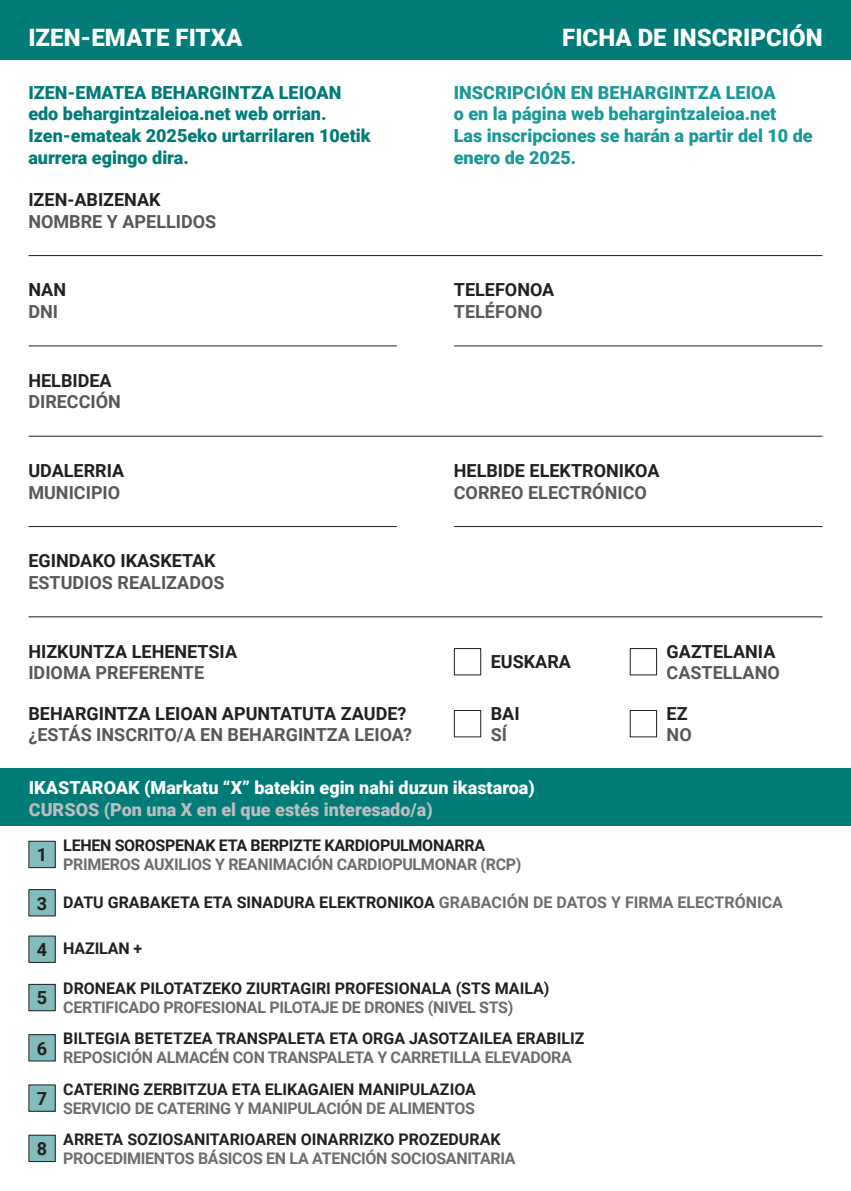
<style>
.page{position:relative;width:851px;height:1191px;background:#fff}
.page>*{position:absolute;margin:0;border:0;box-sizing:border-box;transform-origin:0 0}
.t1{font:900 24px "Roboto";color:#fff}
.t2{font:700 18px "Roboto";color:#231f20}
.t3{font:700 18px "Roboto";color:#57585a}
.t4{font:900 18px/21.6px "Roboto";color:#007b77}
.t5{font:900 18px/21.6px "Roboto";color:#1a9897}
.t6{font:900 18px "Roboto";color:#fff}
.t7{font:900 18px "Roboto";color:#bcbdc0}
.t8{font:700 16px "Roboto";color:#231f20}
.t9{font:700 16px "Roboto";letter-spacing:-.02em;color:#6c6d70}
.t10{font:700 16px "Roboto";letter-spacing:-.02em;color:#231f20}
.s1{color:#6c6d70}
</style>
<div class="page">
<div style="left:0;top:0;width:850px;height:60px;background:#007b77"></div>
<div style="left:0;top:768px;width:850px;height:57px;background:#007b77"></div>
<hr style="left:29px;top:255px;width:793px;height:1px;background:#231f20">
<hr style="left:29px;top:436px;width:793px;height:1px;background:#231f20">
<hr style="left:29px;top:616px;width:793px;height:1px;background:#231f20">
<hr style="left:29px;top:345px;width:367px;height:1px;background:#231f20">
<hr style="left:454px;top:345px;width:368px;height:1px;background:#231f20">
<hr style="left:29px;top:526px;width:367px;height:1px;background:#231f20">
<hr style="left:454px;top:526px;width:368px;height:1px;background:#231f20">
<div style="left:454px;top:648px;width:27px;height:27px;border:1px solid #231f20"></div>
<div style="left:629px;top:648px;width:28px;height:27px;border:1px solid #231f20"></div>
<div style="left:629px;top:710px;width:28px;height:27px;border:1px solid #231f20"></div>
<div style="left:454px;top:710px;width:27px;height:27px;border:1px solid #231f20"></div>
<div style="left:29px;top:841px;width:26px;height:26px;background:#83bcbd"></div>
<div style="left:28px;top:840px;width:28px;height:28px;border:1px solid #231f20"></div>
<div style="left:29px;top:889px;width:26px;height:27px;background:#83bcbd"></div>
<div style="left:28px;top:889px;width:28px;height:27px;border:1px solid #231f20"></div>
<div style="left:29px;top:984px;width:26px;height:26px;background:#83bcbd"></div>
<div style="left:28px;top:984px;width:28px;height:27px;border:1px solid #231f20"></div>
<div style="left:29px;top:1034px;width:26px;height:27px;background:#83bcbd"></div>
<div style="left:28px;top:1034px;width:28px;height:27px;border:1px solid #231f20"></div>
<div style="left:29px;top:1085px;width:26px;height:26px;background:#83bcbd"></div>
<div style="left:29px;top:936px;width:26px;height:26px;background:#83bcbd"></div>
<div style="left:28px;top:935px;width:28px;height:28px;border:1px solid #231f20"></div>
<div style="left:29px;top:1135px;width:26px;height:26px;background:#83bcbd"></div>
<div style="left:28px;top:1134px;width:28px;height:28px;border:1px solid #231f20"></div>
<p class="t1" style="left:28px;top:21px;width:215px">IZEN-EMATE FITXA</p>
<p class="t4" style="left:28px;top:81px;width:314px">IZEN-EMATEA BEHARGINTZA LEIOAN</p>
<p class="t4" style="left:28px;top:102px;width:300px">edo behargintzaleioa.net web orrian.</p>
<p class="t4" style="left:28px;top:124px;width:344px">Izen-emateak 2025eko urtarrilaren 10etik aurrera egingo dira.</p>
<p class="t2" style="left:28px;top:187px;width:134px">IZEN-ABIZENAK</p>
<p class="t3" style="left:28px;top:209px;width:189px">NOMBRE Y APELLIDOS</p>
<p class="t2" style="left:28px;top:277px;width:39px">NAN</p>
<p class="t3" style="left:28px;top:299px;width:31px">DNI</p>
<p class="t2" style="left:28px;top:368px;width:85px">HELBIDEA</p>
<p class="t3" style="left:28px;top:389px;width:94px">DIRECCIÓN</p>
<p class="t2" style="left:28px;top:458px;width:97px">UDALERRIA</p>
<p class="t3" style="left:28px;top:479px;width:93px">MUNICIPIO</p>
<p class="t2" style="left:28px;top:548px;width:189px">EGINDAKO IKASKETAK</p>
<p class="t3" style="left:28px;top:570px;width:198px">ESTUDIOS REALIZADOS</p>
<p class="t2" style="left:28px;top:638px;width:210px">HIZKUNTZA LEHENETSIA</p>
<p class="t3" style="left:28px;top:660px;width:177px">IDIOMA PREFERENTE</p>
<p class="t2" style="left:28px;top:700px;width:379px">BEHARGINTZA LEIOAN APUNTATUTA ZAUDE?</p>
<p class="t3" style="left:28px;top:722px;width:385px">¿ESTÁS INSCRITO/A EN BEHARGINTZA LEIOA?</p>
<p class="t1" style="left:562px;top:21px;width:262px">FICHA DE INSCRIPCIÓN</p>
<p class="t5" style="left:454px;top:81px;width:323px">INSCRIPCIÓN EN BEHARGINTZA LEIOA</p>
<p class="t5" style="left:454px;top:102px;width:324px">o en la página web behargintzaleioa.net</p>
<p class="t5" style="left:454px;top:124px;width:360px">Las inscripciones se harán a partir del 10 de enero de 2025.</p>
<p class="t2" style="left:454px;top:277px;width:102px">TELEFONOA</p>
<p class="t3" style="left:454px;top:299px;width:90px">TELÉFONO</p>
<p class="t2" style="left:454px;top:458px;width:207px">HELBIDE ELEKTRONIKOA</p>
<p class="t3" style="left:454px;top:479px;width:194px">CORREO ELECTRÓNICO</p>
<p class="t2" style="left:490px;top:649px;width:82px">EUSKARA</p>
<p class="t2" style="left:490px;top:700px;width:30px">BAI</p>
<p class="t3" style="left:490px;top:722px;width:18px">SÍ</p>
<p class="t2" style="left:666px;top:638px;width:110px">GAZTELANIA</p>
<p class="t3" style="left:666px;top:660px;width:115px">CASTELLANO</p>
<p class="t2" style="left:666px;top:700px;width:23px">EZ</p>
<p class="t3" style="left:666px;top:722px;width:27px">NO</p>
<p class="t6" style="left:29px;top:775px;width:507px">IKASTAROAK (Markatu “X” batekin egin nahi duzun ikastaroa)</p>
<p class="t7" style="left:29px;top:797px;width:405px">CURSOS (Pon una X en el que estés interesado/a)</p>
<p class="t2" style="left:37px;top:842px;width:12px">1</p>
<p class="t10" style="left:63px;top:834px;width:423px">LEHEN SOROSPENAK ETA BERPIZTE KARDIOPULMONARRA</p>
<p class="t9" style="left:63px;top:853px;width:459px">PRIMEROS AUXILIOS Y REANIMACIÓN CARDIOPULMONAR (RCP)</p>
<p class="t2" style="left:37px;top:890px;width:12px">3</p>
<p class="t8" style="left:63px;top:891px;width:721px">DATU GRABAKETA ETA SINADURA ELEKTRONIKOA <span class="s1">GRABACIÓN DE DATOS Y FIRMA ELECTRÓNICA</span></p>
<p class="t2" style="left:37px;top:937px;width:12px">4</p>
<p class="t8" style="left:63px;top:937px;width:80px">HAZILAN +</p>
<p class="t2" style="left:37px;top:985px;width:12px">5</p>
<p class="t2" style="left:37px;top:1035px;width:12px">6</p>
<p class="t2" style="left:37px;top:1085px;width:12px">7</p>
<p class="t2" style="left:37px;top:1136px;width:12px">8</p>
<p class="t8" style="left:63px;top:977px;width:487px">DRONEAK PILOTATZEKO ZIURTAGIRI PROFESIONALA (STS MAILA)</p>
<p class="t9" style="left:63px;top:996px;width:451px">CERTIFICADO PROFESIONAL PILOTAJE DE DRONES (NIVEL STS)</p>
<p class="t8" style="left:63px;top:1027px;width:522px">BILTEGIA BETETZEA TRANSPALETA ETA ORGA JASOTZAILEA ERABILIZ</p>
<p class="t9" style="left:63px;top:1046px;width:510px">REPOSICIÓN ALMACÉN CON TRANSPALETA Y CARRETILLA ELEVADORA</p>
<p class="t8" style="left:63px;top:1077px;width:414px">CATERING ZERBITZUA ETA ELIKAGAIEN MANIPULAZIOA</p>
<p class="t9" style="left:63px;top:1096px;width:413px">SERVICIO DE CATERING Y MANIPULACIÓN DE ALIMENTOS</p>
<p class="t8" style="left:63px;top:1127px;width:439px">ARRETA SOZIOSANITARIOAREN OINARRIZKO PROZEDURAK</p>
<p class="t9" style="left:63px;top:1147px;width:454px">PROCEDIMIENTOS BÁSICOS EN LA ATENCIÓN SOCIOSANITARIA</p>
</div>
